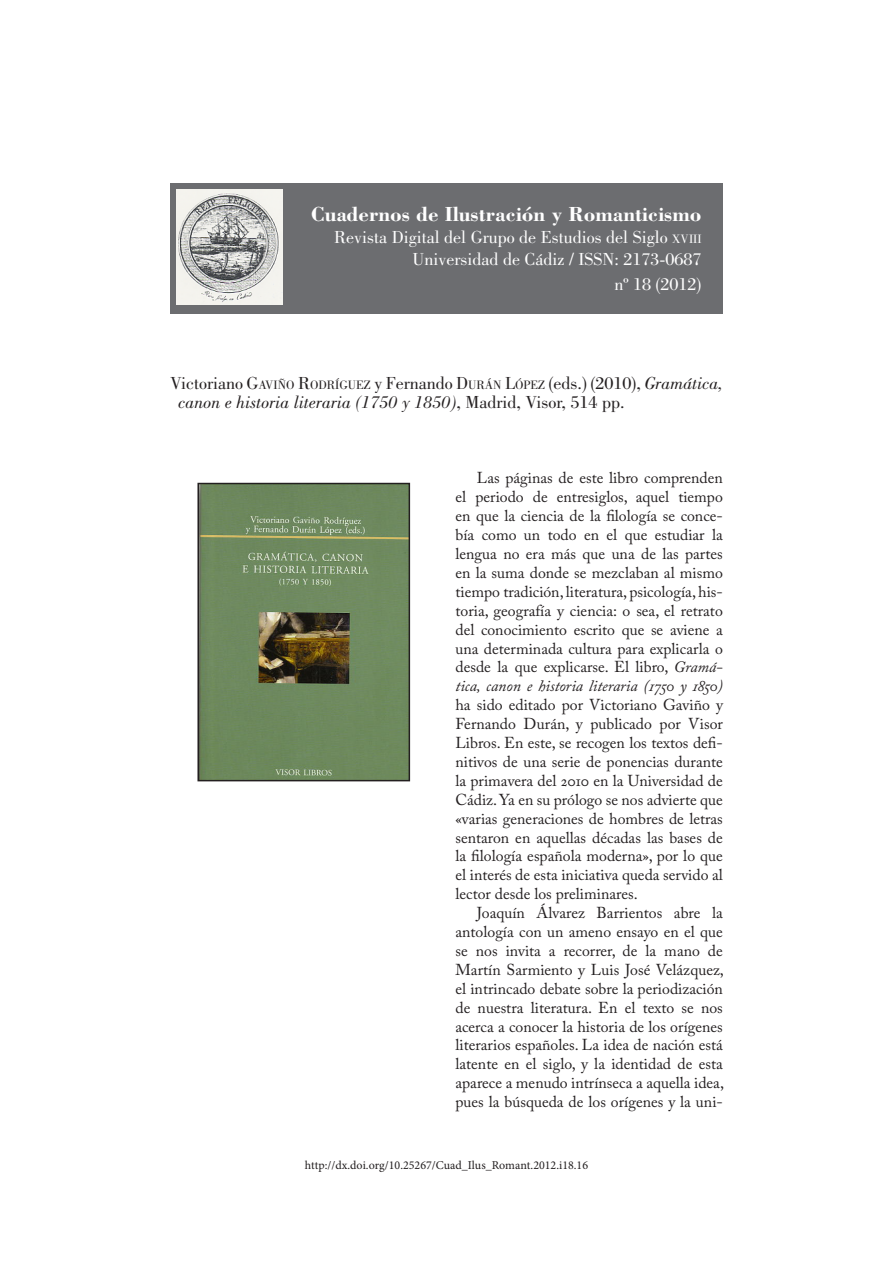
<style>
.page{position:relative;width:893px;height:1263px;background:#fff}
.page>*{position:absolute;margin:0;border:0;box-sizing:border-box;transform-origin:0 0}
.t1{font:700 21px "Bodoni Std";color:#fff}
.Resumen{font:18px/18.9px "Bodoni Std";color:#231f20}
.t2{font:18px "Bodoni Std";color:#fff}
.t3{font:18px "Bodoni Std";color:#fff}
.Texto{font:15.75px/18.9px "Adobe Caslon Pro";color:#231f20;text-align:justify}
.t4{font:12px "Minion Pro";color:#221e1f}
.s1{font-size:12.6px}
.s2{font-style:inherit}
.s3{font-style:italic}
</style>
<div class="page">
<div style="left:170px;top:183px;width:553px;height:131px;background:#6c6d70"></div>
<img style="left:176px;top:189px;width:107px;height:115px">
<img style="left:200px;top:486px;width:207px;height:292px">
<div style="left:197px;top:483px;width:213px;height:298px;border:2px solid #231f20"></div>
<p class="t1" style="left:311px;top:201px;width:392px">Cuadernos de Ilustración y Romanticismo</p>
<p class="t2" style="left:334px;top:227px;width:369px">Revista Digital del Grupo de Estudios del Siglo <span class="s1">XVIII</span></p>
<p class="t2" style="left:413px;top:249px;width:290px">Universidad de Cádiz / ISSN: <span class="s2">2173-0687</span></p>
<p class="t3" style="left:615px;top:274px;width:89px"><span class="s2">nº</span> 18 <span class="s2">(</span>2012<span class="s2">)</span></p>
<p class="Resumen" style="left:179px;top:374px;width:546px;text-indent:-9px">Victoriano <span class="s2">G</span><span class="s1">AVIÑO</span> <span class="s2">R</span><span class="s1">ODRÍGUEZ</span> y Fernando <span class="s2">D</span><span class="s1">URÁN</span> <span class="s2">L</span><span class="s1">ÓPEZ</span> (eds.) (2010), <span class="s3">Gramática, canon e historia literaria (1750 y 1850)</span>, Madrid, Visor, 514 pp.</p>
<p class="Texto" style="left:455px;top:468px;width:269px;text-indent:21px">Las páginas de este libro comprenden el periodo de entresiglos, aquel tiempo en que la ciencia de la filología se conce&shy;bía como un todo en el que estudiar la lengua no era más que una de las partes en la suma donde se mezclaban al mismo tiempo tradición, literatura, psicología, his&shy;toria, geografía y ciencia: o sea, el retrato del conocimiento escrito que se aviene a una determinada cultura para explicarla o desde la que explicarse. El libro, <span class="s3">Gramá&shy;tica, canon e historia literaria (1750 y 1850) </span>ha sido editado por Victoriano Gaviño y Fernando Durán, y publicado por Visor Libros. En este, se recogen los textos defi&shy;nitivos de una serie de ponencias durante la primavera del 2010 en la Universidad de Cádiz. Ya en su prólogo se nos advierte que «varias generaciones de hombres de letras sentaron en aquellas décadas las bases de la filología española moderna», por lo que el interés de esta iniciativa queda servido al lector desde los preliminares.</p>
<p class="Texto" style="left:455px;top:903px;width:270px;text-indent:21px">Joaquín Álvarez Barrientos abre la antología con un ameno ensayo en el que se nos invita a recorrer, de la mano de Martín Sarmiento y Luis José Velázquez, el intrincado debate sobre la periodización de nuestra literatura. En el texto se nos acerca a conocer la historia de los orígenes literarios españoles. La idea de nación está latente en el siglo, y la identidad de esta aparece a menudo intrínseca a aquella idea, pues la búsqueda de los orígenes y la uni-</p>
<p class="t4" style="left:305px;top:1157px;width:285px">http://dx.doi.org/10.25267/Cuad_Ilus_Romant.2012.i18.16</p>
</div>
